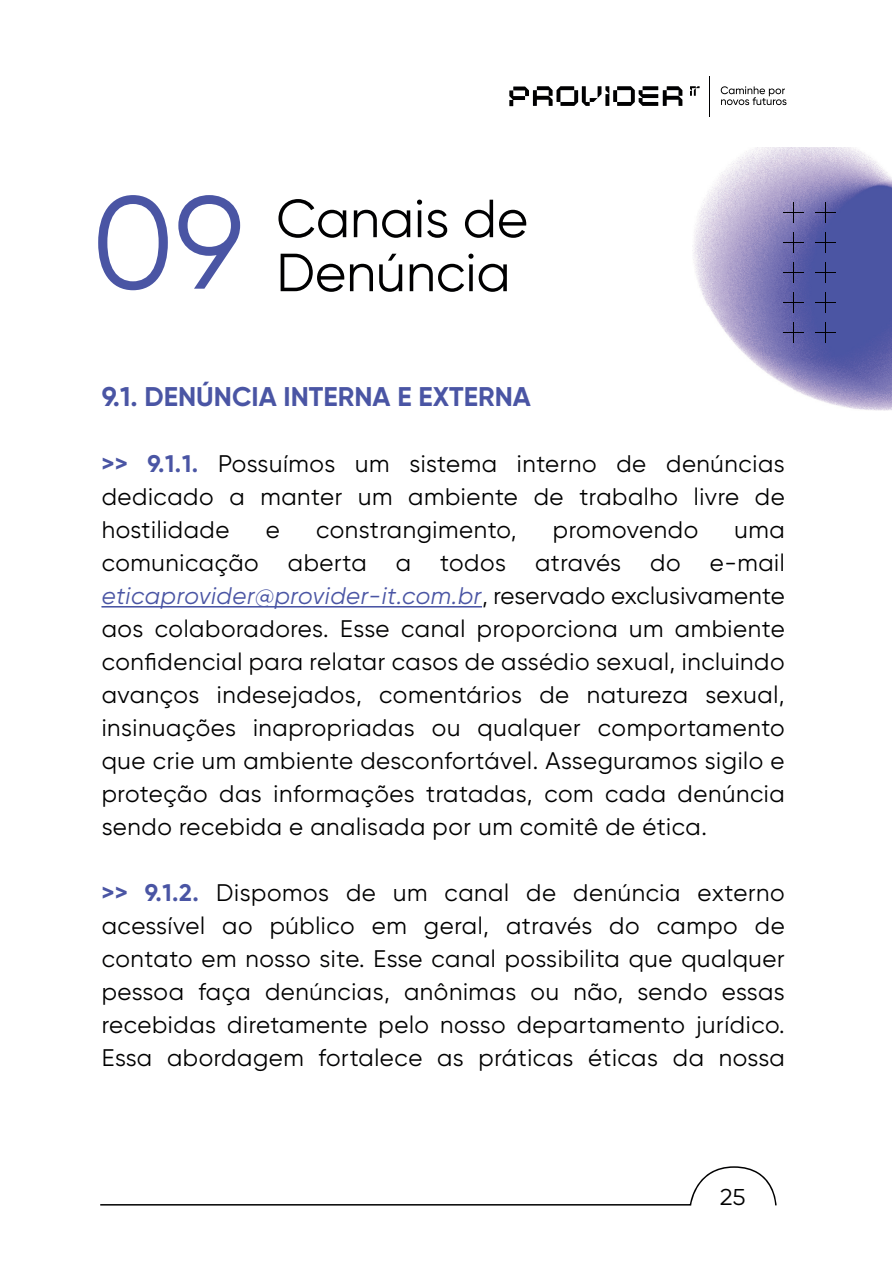
<style>
.page{position:relative;width:893px;height:1263px;background:#fff}
.page>*{position:absolute;margin:0;border:0;box-sizing:border-box;transform-origin:0 0}
.t1{font:131.4px "Gilroy";color:#4a55a4}
.t2{font:53.55px/54px "Gilroy";color:#000001}
.t3{font:700 27px "Gilroy";color:#4a55a4}
.t4{font:24px/33px "Gilroy";letter-spacing:.025em;color:#000001;text-align:justify}
.t5{font:22.95px "Gilroy";color:#000001;scale:1.06 1}
.s1{font-weight:700;color:#4a55a4}
.s2{font-style:italic;color:#4a55a4}
</style>
<div class="page">
<svg style="left:721px;top:86px;width:65px;height:19px"></svg>
<svg style="left:509px;top:86px;width:173px;height:20px"></svg>
<svg style="left:690px;top:86px;width:10px;height:10px"></svg>
<hr style="left:710px;top:76px;width:1px;height:40px;background:#000001">
<svg style="left:100px;top:1166px;width:677px;height:39px"></svg>
<svg style="left:102px;top:606px;width:380px;height:1px"></svg>
<img style="left:693px;top:147px;width:199px;height:263px">
<svg style="left:783px;top:262px;width:20px;height:21px"></svg>
<svg style="left:783px;top:292px;width:20px;height:21px"></svg>
<svg style="left:783px;top:322px;width:20px;height:21px"></svg>
<svg style="left:815px;top:262px;width:21px;height:21px"></svg>
<svg style="left:815px;top:292px;width:21px;height:21px"></svg>
<svg style="left:815px;top:322px;width:21px;height:21px"></svg>
<svg style="left:783px;top:202px;width:20px;height:21px"></svg>
<svg style="left:783px;top:232px;width:20px;height:21px"></svg>
<svg style="left:815px;top:202px;width:21px;height:21px"></svg>
<svg style="left:815px;top:232px;width:21px;height:21px"></svg>
<h1 class="t1" style="left:92px;top:163px;width:154px">09</h1>
<h2 class="t2" style="left:276px;top:191px;width:253px">Canais de<br>Denúncia</h2>
<p class="t3" style="left:102px;top:380px;width:431px">9.1. DENÚNCIA INTERNA E EXTERNA</p>
<p class="t4" style="left:102px;top:447px;width:685px"><span class="s1">&gt;&gt; 9.1.1.</span> Possuímos um sistema interno de denúncias dedicado a manter um ambiente de trabalho livre de hostilidade</p>
<p class="t4" style="left:266px;top:513px;width:16px">e</p>
<p class="t4" style="left:316px;top:513px;width:202px">constrangimento,</p>
<p class="t4" style="left:553px;top:513px;width:147px">promovendo</p>
<p class="t4" style="left:102px;top:513px;width:684px;text-indent:633px">uma comunicação aberta a todos através do e-mail <span class="s2">eticaprovider@provider-it.com.br</span>, reservado exclusivamente aos colaboradores. Esse canal proporciona um ambiente confidencial para relatar casos de assédio sexual, incluindo avanços indesejados, comentários de natureza sexual, insinuações inapropriadas ou qualquer comportamento que crie um ambiente desconfortável. Asseguramos sigilo e proteção das informações tratadas, com cada denúncia sendo recebida e analisada por um comitê de ética.</p>
<p class="t4" style="left:102px;top:876px;width:685px"><span class="s1">&gt;&gt; 9.1.2.</span> Dispomos de um canal de denúncia externo acessível ao público em geral, através do campo de contato em nosso site. Esse canal possibilita que qualquer pessoa faça denúncias, anônimas ou não, sendo essas recebidas diretamente pelo nosso departamento jurídico.<br>Essa abordagem fortalece as práticas éticas da nossa</p>
<p class="t5" style="left:720px;top:1183px;width:26px">25</p>
</div>
